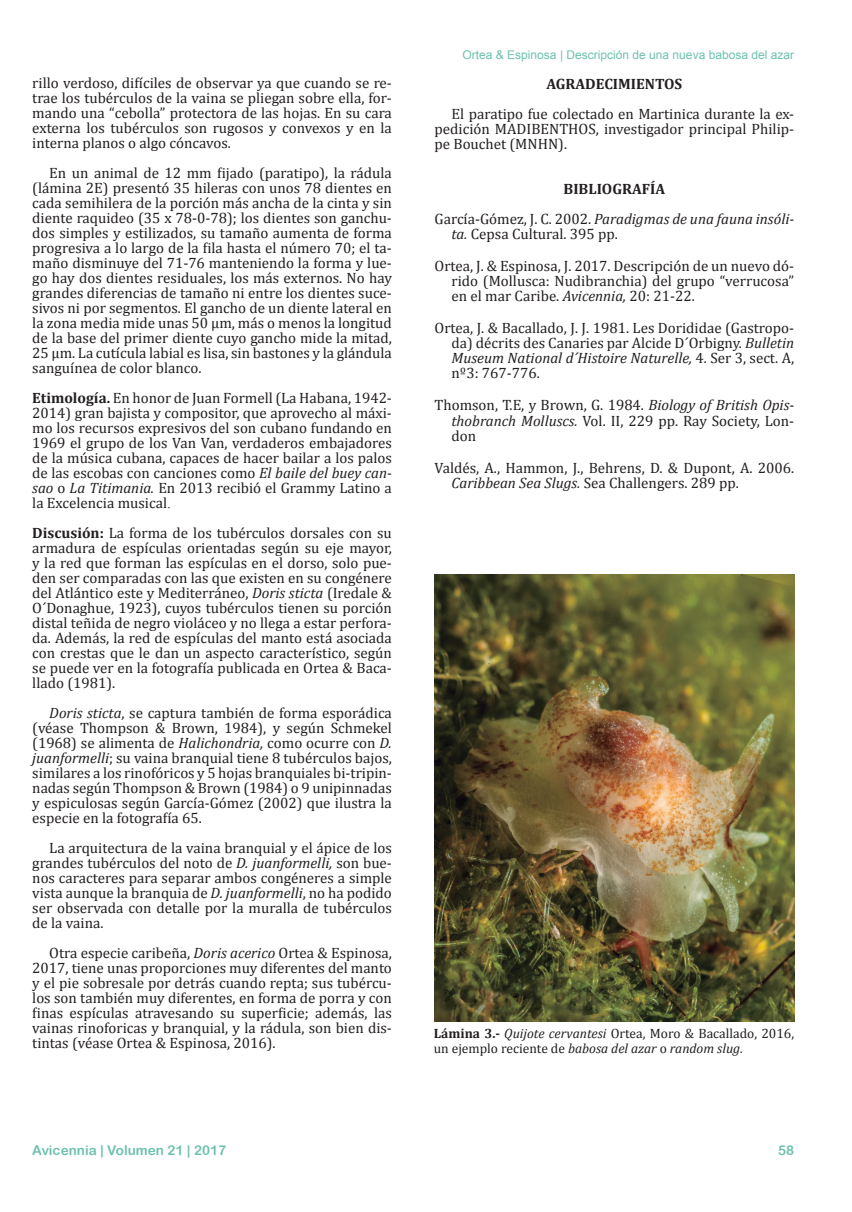
<style>
.page{position:relative;width:852px;height:1212px;background:#fff}
.page>*{position:absolute;margin:0;border:0;box-sizing:border-box;transform-origin:0 0}
.t1{font:15px/15px "Cambria";color:#231f20;text-align:justify}
.t2{font:italic 15px/30px "Cambria";color:#231f20;text-align:center}
.t3{font:700 15px "Cambria";color:#231f20}
.t4{font:13.5px/15px "Cambria";color:#231f20}
.t5{font:13.5px "Arial Rounded MT Bold";color:#6dc1ae}
.t6{font:12px "Arial";color:#6dc1ae}
.s1{font-weight:700}
.s2{font-style:italic}
.s3{font-family:"Times New Roman"}
.s4{font-weight:700;font-style:normal}
.s5{font-style:normal}
</style>
<div class="page">
<img style="left:434px;top:575px;width:359px;height:446px">
<p class="t1" style="left:32px;top:75px;width:361px">rillo verdoso, difíciles de observar ya que cuando se re&shy;trae los tubérculos de la vaina se pliegan sobre ella, for&shy;mando una “cebolla” protectora de las hojas. En su cara externa los tubérculos son rugosos y convexos y en la interna planos o algo cóncavos.</p>
<p class="t1" style="left:32px;top:165px;width:361px;text-indent:17px">En un animal de 12 mm fijado (paratipo), la rádula (lámina 2E) presentó 35 hileras con unos 78 dientes en cada semihilera de la porción más ancha de la cinta y sin diente raquideo (35 x 78-0-78); los dientes son ganchu&shy;dos simples y estilizados, su tamaño aumenta de forma progresiva a lo largo de la fila hasta el número 70; el ta&shy;maño disminuye del 71-76 manteniendo la forma y lue&shy;go hay dos dientes residuales, los más externos. No hay grandes diferencias de tamaño ni entre los dientes suce&shy;sivos ni por segmentos. El gancho de un diente lateral en la zona media mide unas 50 µm, más o menos la longitud de la base del primer diente cuyo gancho mide la mitad, 25 µm. La cutícula labial es lisa, sin bastones y la glándula sanguínea de color blanco.</p>
<p class="t1" style="left:32px;top:390px;width:361px"><span class="s1">Etimología.</span> En honor de Juan Formell (La Habana, 1942- 2014) gran bajista y compositor, que aprovecho al máxi&shy;mo los recursos expresivos del son cubano fundando en 1969 el grupo de los Van Van, verdaderos embajadores de la música cubana, capaces de hacer bailar a los palos de las escobas con canciones como <span class="s2">El baile del buey can&shy;sao</span> o <span class="s2">La Titimania.</span> En 2013 recibió el Grammy Latino a la Excelencia musical<span class="s3">.</span></p>
<p class="t1" style="left:32px;top:525px;width:361px"><span class="s1">Discusión:</span> La forma de los tubérculos dorsales con su armadura de espículas orientadas según su eje mayor, y la red que forman las espículas en el dorso, solo pue&shy;den ser comparadas con las que existen en su congénere del Atlántico este y Mediterráneo, <span class="s2">Doris sticta</span> (Iredale &amp; O´Donaghue, 1923), cuyos tubérculos tienen su porción distal teñida de negro violáceo y no llega a estar perfora&shy;da. Además, la red de espículas del manto está asociada con crestas que le dan un aspecto característico, según se puede ver en la fotografía publicada en Ortea &amp; Baca&shy;llado (1981).</p>
<p class="t1" style="left:32px;top:705px;width:361px;text-indent:17px"><span class="s2">Doris sticta</span>, se captura también de forma esporádica (véase Thompson &amp; Brown, 1984), y según Schmekel (1968) se alimenta de <span class="s2">Halichondria,</span> como ocurre con <span class="s2">D. juanformelli</span>; su vaina branquial tiene 8 tubérculos bajos, similares a los rinofóricos y 5 hojas branquiales bi-tripin&shy;nadas según Thompson &amp; Brown (1984) o 9 unipinnadas y espiculosas según García-Gómez (2002) que ilustra la especie en la fotografía 65.</p>
<p class="t1" style="left:32px;top:840px;width:361px;text-indent:17px">La arquitectura de la vaina branquial y el ápice de los grandes tubérculos del noto de <span class="s2">D. juanformelli,</span> son bue&shy;nos caracteres para separar ambos congéneres a simple vista aunque la branquia de <span class="s2">D. juanformelli</span>, no ha podido ser observada con detalle por la muralla de tubérculos de la vaina.</p>
<p class="t1" style="left:32px;top:945px;width:361px;text-indent:17px">Otra especie caribeña, <span class="s2">Doris acerico</span> Ortea &amp; Espinosa, 2017, tiene unas proporciones muy diferentes del manto y el pie sobresale por detrás cuando repta; sus tubércu&shy;los son también muy diferentes, en forma de porra y con finas espículas atravesando su superficie; además, las vainas rinoforicas y branquial, y la rádula, son bien dis&shy;tintas (véase Ortea &amp; Espinosa, 2016).</p>
<p class="t6" style="left:462px;top:47px;width:333px">Ortea &amp; Espinosa | Descripción de una nueva babosa del azar</p>
<p class="t3" style="left:546px;top:74px;width:137px">AGRADECIMIENTOS</p>
<p class="t1" style="left:434px;top:107px;width:361px;text-indent:17px">El paratipo fue colectado en Martinica durante la ex&shy;pedición MADIBENTHOS, investigador principal Philip&shy;pe Bouchet (MNHN).</p>
<p class="t2" style="left:434px;top:174px;width:361px"><span class="s4">BIBLIOGRAFÍA<br></span><span class="s5">García-Gómez, J. C. 2002.</span> Paradigmas de una fauna insóli-</p>
<p class="t1" style="left:434px;top:218px;width:361px;line-height:32px;text-indent:17px"><span class="s2">ta.</span> Cepsa Cultural. 395 pp.<br>Ortea, J. &amp; Espinosa, J. 2017. Descripción de un nuevo dó-</p>
<p class="t1" style="left:451px;top:274px;width:344px">rido (Mollusca: Nudibranchia) del grupo “verrucosa” en el mar Caribe. <span class="s2">Avicennia,</span> 20: 21-22.</p>
<p class="t1" style="left:451px;top:321px;width:344px;text-indent:-17px">Ortea, J. &amp; Bacallado, J. J. 1981. Les Dorididae (Gastropo&shy;da) décrits des Canaries par Alcide D´Orbigny. <span class="s2">Bulletin Museum National d´Histoire Naturelle,</span> 4. Ser 3, sect. A, nº3: 767-776.</p>
<p class="t1" style="left:451px;top:398px;width:344px;text-indent:-17px">Thomson, T.E, y Brown, G. 1984. <span class="s2">Biology of British Opis&shy;thobranch Molluscs.</span> Vol. II, 229 pp. Ray Society, Lon&shy;don</p>
<p class="t1" style="left:451px;top:460px;width:344px;text-indent:-17px">Valdés, A., Hammon, J., Behrens, D. &amp; Dupont, A. 2006.<br><span class="s2">Caribbean Sea Slugs.</span> Sea Challengers. 289 pp.</p>
<p class="t4" style="left:433px;top:1026px;width:362px"><span class="s1">Lámina 3.-</span> <span class="s2">Quijote cervantesi</span> Ortea, Moro &amp; Bacallado, 2016, un ejemplo reciente de <span class="s2">babosa del azar</span> o <span class="s2">random slug.</span></p>
<p class="t5" style="left:32px;top:1142px;width:195px">Avicennia | Volumen 21 | 2017</p>
<p class="t5" style="left:777px;top:1142px;width:18px">58</p>
</div>
